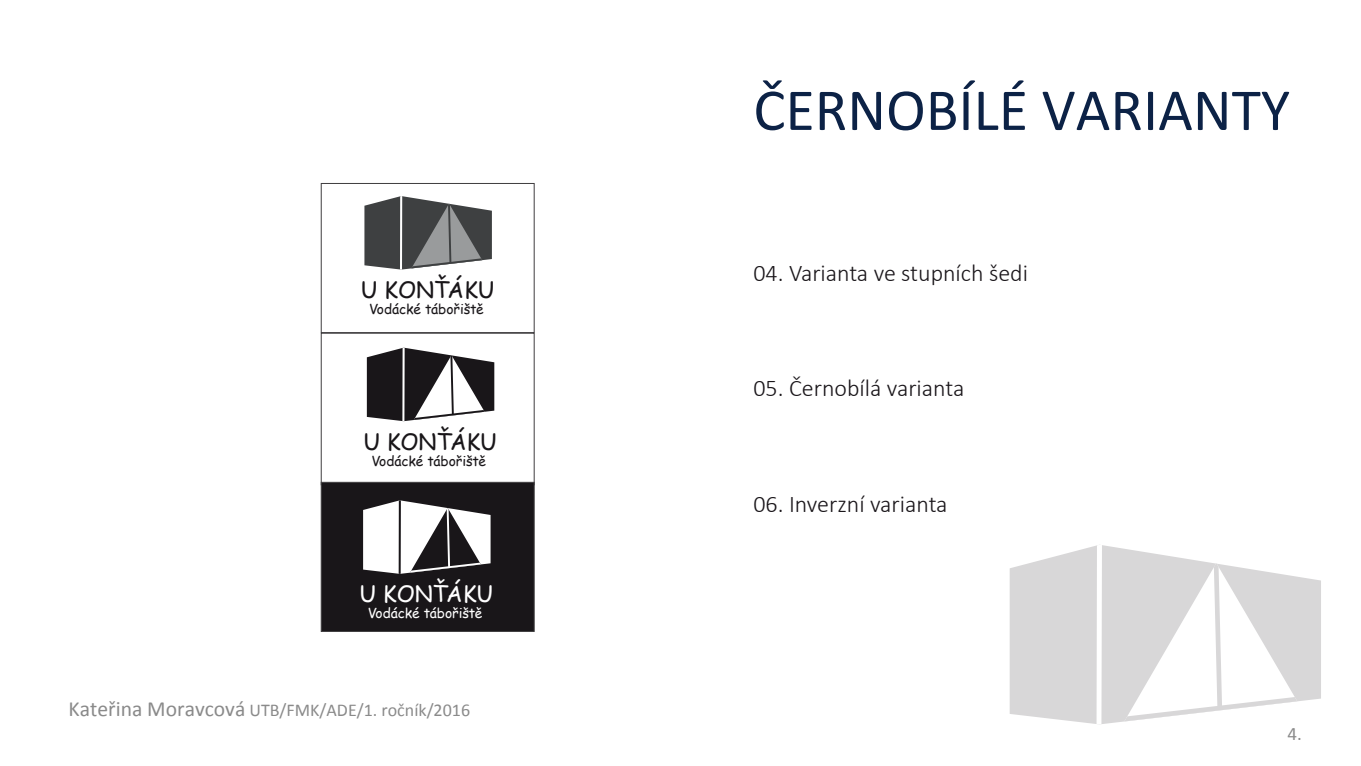
<style>
.page{position:relative;width:1361px;height:766px;background:#fff}
.page>*{position:absolute;margin:0;border:0;box-sizing:border-box;transform-origin:0 0}
.t1{font:60px "Calibri";color:#0c2246}
.t2{font:300 24px "Calibri";color:#1a161a}
.t3{font:22.5px "Comic Sans MS";color:#191619}
.t4{font:22.5px "Comic Sans MS";color:#fff}
.t5{font:18.99px "Calibri";color:#8a8a8a}
.t6{font:18px "Calibri";color:#8a8a8a}
.t7{font:13.71px "Comic Sans MS";color:#191619}
.t8{font:13.71px "Comic Sans MS";color:#fff}
.s1{font-size:21.6px}
</style>
<div class="page">
<div style="left:321px;top:333px;width:213px;height:152px;background:#fff;border:1px solid #3f3d3f"></div>
<div style="left:321px;top:482px;width:213px;height:149px;background:#191619;border:1px solid #3f3d3f"></div>
<div style="left:321px;top:183px;width:213px;height:149px;border:1px solid #3f3d3f"></div>
<svg style="left:364px;top:196px;width:128px;height:73px;background:#6f7172"></svg>
<svg style="left:367px;top:347px;width:127px;height:74px"></svg>
<svg style="left:363px;top:500px;width:127px;height:73px"></svg>
<svg style="left:1009px;top:545px;width:312px;height:179px"></svg>
<p class="t3" style="left:361px;top:273px;width:135px">U KONŤÁKU</p>
<p class="t7" style="left:369px;top:299px;width:116px">Vodácké tábořiště</p>
<p class="t3" style="left:363px;top:424px;width:135px">U KONŤÁKU</p>
<p class="t7" style="left:371px;top:450px;width:116px">Vodácké tábořiště</p>
<p class="t4" style="left:360px;top:577px;width:135px">U KONŤÁKU</p>
<p class="t8" style="left:368px;top:603px;width:116px">Vodácké tábořiště</p>
<p class="t6" style="left:69px;top:698px;width:403px"><span class="s1">Kateřina Moravcová</span> UTB/FMK/ADE/1. ročník/2016</p>
<h1 class="t1" style="left:753px;top:72px;width:538px">ČERNOBÍLÉ VARIANTY</h1>
<p class="t2" style="left:753px;top:258px;width:276px">04. Varianta ve stupních šedi</p>
<p class="t2" style="left:753px;top:373px;width:212px">05. Černobílá varianta</p>
<p class="t2" style="left:753px;top:488px;width:196px">06. Inverzní varianta</p>
<p class="t5" style="left:1287px;top:721px;width:16px">4.</p>
</div>
